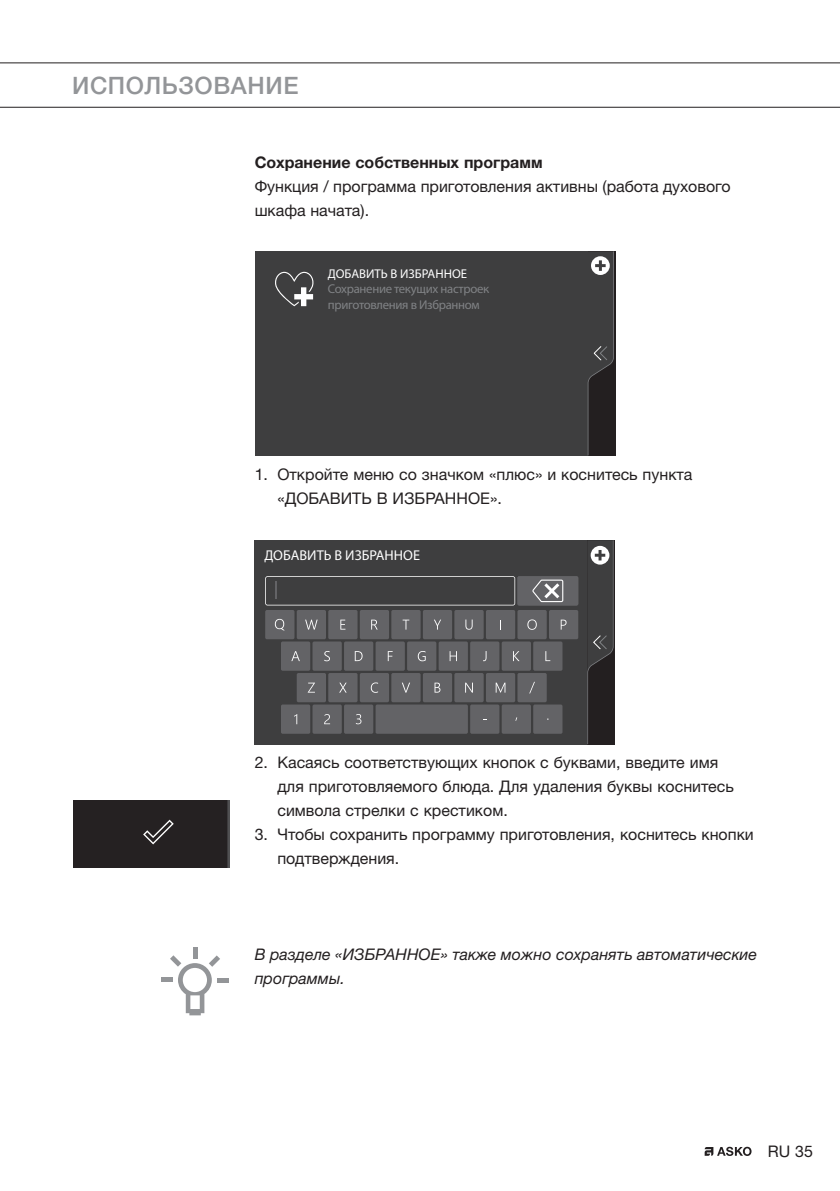
<style>
.page{position:relative;width:840px;height:1191px;background:#fff}
.page>*{position:absolute;margin:0;border:0;box-sizing:border-box;transform-origin:0 0}
.t1{font:500 24px "Helvetica Neue LTW1 G";letter-spacing:.025em;color:#939598}
.t2{font:16px/24px "Helvetica Neue LTW1 G";color:#231f20}
.t3{font:italic 16px/24px "Helvetica Neue LTW1 G";color:#231f20}
.t4{font:700 16px "Helvetica Neue LTW1 G";color:#231f20}
.t5{font:300 14.2px "Segoe UI";color:#fff}
.t6{font:300 12.8px/15.8px "Segoe UI";letter-spacing:-.025em;color:#808285}
.t7{font:300 12.8px "Segoe UI";color:#fff}
</style>
<div class="page">
<hr style="left:0;top:62px;width:839px;height:1px;background:#231f20">
<hr style="left:0;top:107px;width:839px;height:1px;background:#231f20">
<svg style="left:704px;top:1146px;width:47px;height:10px"></svg>
<div style="left:255px;top:251px;width:332px;height:204px;background:#3e3e3f"></div>
<svg style="left:587px;top:251px;width:26px;height:204px;background:#3d3b3c"></svg>
<svg style="left:275px;top:272px;width:39px;height:34px"></svg>
<div style="left:254px;top:540px;width:333px;height:204px;background:#3e3e3f"></div>
<div style="left:281px;top:641px;width:29px;height:30px;background:#636366;border-radius:2px"></div>
<div style="left:265px;top:610px;width:29px;height:29px;background:#636366;border-radius:2px"></div>
<div style="left:296px;top:610px;width:30px;height:29px;background:#636366;border-radius:2px"></div>
<div style="left:328px;top:610px;width:29px;height:29px;background:#636366;border-radius:2px"></div>
<div style="left:359px;top:610px;width:30px;height:29px;background:#636366;border-radius:2px"></div>
<div style="left:391px;top:610px;width:29px;height:29px;background:#636366;border-radius:2px"></div>
<div style="left:422px;top:610px;width:30px;height:29px;background:#636366;border-radius:2px"></div>
<div style="left:454px;top:610px;width:29px;height:29px;background:#636366;border-radius:2px"></div>
<div style="left:485px;top:610px;width:30px;height:29px;background:#636366;border-radius:2px"></div>
<div style="left:517px;top:610px;width:29px;height:29px;background:#636366;border-radius:2px"></div>
<div style="left:548px;top:610px;width:30px;height:29px;background:#636366;border-radius:2px"></div>
<div style="left:296px;top:673px;width:30px;height:29px;background:#636366;border-radius:2px"></div>
<div style="left:328px;top:673px;width:29px;height:29px;background:#636366;border-radius:2px"></div>
<div style="left:359px;top:673px;width:30px;height:29px;background:#636366;border-radius:2px"></div>
<div style="left:391px;top:673px;width:29px;height:29px;background:#636366;border-radius:2px"></div>
<div style="left:422px;top:673px;width:30px;height:29px;background:#636366;border-radius:2px"></div>
<div style="left:454px;top:673px;width:29px;height:29px;background:#636366;border-radius:2px"></div>
<div style="left:485px;top:673px;width:30px;height:29px;background:#636366;border-radius:2px"></div>
<div style="left:517px;top:673px;width:29px;height:29px;background:#636366;border-radius:2px"></div>
<div style="left:312px;top:641px;width:29px;height:30px;background:#636366;border-radius:2px"></div>
<div style="left:344px;top:641px;width:29px;height:30px;background:#636366;border-radius:2px"></div>
<div style="left:375px;top:641px;width:29px;height:30px;background:#636366;border-radius:2px"></div>
<div style="left:407px;top:641px;width:29px;height:30px;background:#636366;border-radius:2px"></div>
<div style="left:438px;top:641px;width:29px;height:30px;background:#636366;border-radius:2px"></div>
<div style="left:470px;top:641px;width:29px;height:30px;background:#636366;border-radius:2px"></div>
<div style="left:501px;top:641px;width:29px;height:30px;background:#636366;border-radius:2px"></div>
<div style="left:533px;top:641px;width:29px;height:30px;background:#636366;border-radius:2px"></div>
<div style="left:281px;top:704px;width:29px;height:30px;background:#636366;border-radius:2px"></div>
<div style="left:312px;top:704px;width:29px;height:30px;background:#636366;border-radius:2px"></div>
<div style="left:344px;top:704px;width:29px;height:30px;background:#636366;border-radius:2px"></div>
<div style="left:375px;top:704px;width:92px;height:30px;background:#636366;border-radius:2px"></div>
<div style="left:470px;top:704px;width:29px;height:30px;background:#636366;border-radius:2px"></div>
<div style="left:501px;top:704px;width:29px;height:30px;background:#636366;border-radius:2px"></div>
<div style="left:533px;top:704px;width:29px;height:30px;background:#636366;border-radius:2px"></div>
<div style="left:517px;top:576px;width:61px;height:29px;background:#636366;border-radius:2px"></div>
<svg style="left:532px;top:579px;width:31px;height:23px"></svg>
<svg style="left:275px;top:619px;width:10px;height:11px"></svg>
<svg style="left:305px;top:619px;width:12px;height:10px"></svg>
<svg style="left:340px;top:619px;width:5px;height:10px"></svg>
<svg style="left:371px;top:619px;width:6px;height:10px"></svg>
<svg style="left:402px;top:619px;width:7px;height:10px"></svg>
<svg style="left:434px;top:619px;width:7px;height:10px"></svg>
<svg style="left:465px;top:619px;width:7px;height:10px"></svg>
<svg style="left:527px;top:619px;width:9px;height:11px"></svg>
<svg style="left:560px;top:619px;width:6px;height:10px"></svg>
<svg style="left:291px;top:651px;width:9px;height:10px"></svg>
<svg style="left:324px;top:651px;width:6px;height:10px"></svg>
<svg style="left:354px;top:651px;width:8px;height:10px"></svg>
<svg style="left:387px;top:651px;width:5px;height:10px"></svg>
<svg style="left:417px;top:651px;width:8px;height:10px"></svg>
<svg style="left:449px;top:651px;width:7px;height:10px"></svg>
<svg style="left:483px;top:651px;width:3px;height:10px"></svg>
<svg style="left:513px;top:651px;width:6px;height:10px"></svg>
<svg style="left:545px;top:651px;width:5px;height:10px"></svg>
<svg style="left:308px;top:682px;width:7px;height:10px"></svg>
<svg style="left:339px;top:682px;width:7px;height:10px"></svg>
<svg style="left:370px;top:682px;width:8px;height:11px"></svg>
<svg style="left:402px;top:682px;width:8px;height:10px"></svg>
<svg style="left:434px;top:682px;width:6px;height:10px"></svg>
<svg style="left:465px;top:682px;width:7px;height:10px"></svg>
<svg style="left:495px;top:682px;width:10px;height:10px"></svg>
<svg style="left:529px;top:682px;width:5px;height:11px"></svg>
<svg style="left:294px;top:714px;width:3px;height:10px"></svg>
<svg style="left:324px;top:714px;width:6px;height:10px"></svg>
<svg style="left:355px;top:714px;width:6px;height:10px"></svg>
<svg style="left:265px;top:576px;width:250px;height:29px"></svg>
<svg style="left:587px;top:540px;width:26px;height:204px;background:#3d3b3c"></svg>
<div style="left:73px;top:800px;width:156px;height:68px;background:#252122"></div>
<div style="left:192px;top:947px;width:5px;height:11px;background:#939598"></div>
<hr style="left:162px;top:977px;width:11px;height:4px;background:#939598">
<div style="left:217px;top:977px;width:11px;height:5px;background:#939598"></div>
<svg style="left:170px;top:955px;width:50px;height:60px"></svg>
<h1 class="t1" style="left:72px;top:71px;width:228px">ИСПОЛЬЗОВАНИЕ</h1>
<p class="t4" style="left:254px;top:152px;width:289px">Сохранение собственных программ</p>
<p class="t2" style="left:254px;top:174px;width:477px">Функция / программа приготовления активны (работа духового шкафа начата).</p>
<p class="t7" style="left:328px;top:266px;width:141px">ДОБАВИТЬ В ИЗБРАННОЕ</p>
<p class="t6" style="left:328px;top:281px;width:163px">Сохранение текущих настроек приготовления в Избранном</p>
<p class="t2" style="left:277px;top:462px;width:416px;text-indent:-23px">1. Откройте меню со значком «плюс» и коснитесь пункта «ДОБАВИТЬ В ИЗБРАННОЕ».</p>
<p class="t5" style="left:264px;top:546px;width:157px">ДОБАВИТЬ В ИЗБРАННОЕ</p>
<p class="t2" style="left:277px;top:750px;width:457px;text-indent:-23px">2. Касаясь соответствующих кнопок с буквами, введите имя для приготовляемого блюда. Для удаления буквы коснитесь символа стрелки с крестиком.</p>
<p class="t2" style="left:277px;top:822px;width:477px;text-indent:-23px">3. Чтобы сохранить программу приготовления, коснитесь кнопки подтверждения.</p>
<p class="t3" style="left:254px;top:942px;width:503px">В разделе «ИЗБРАННОЕ» также можно сохранять автоматические программы.</p>
<p class="t2" style="left:767px;top:1139px;width:47px">RU 35</p>
</div>
